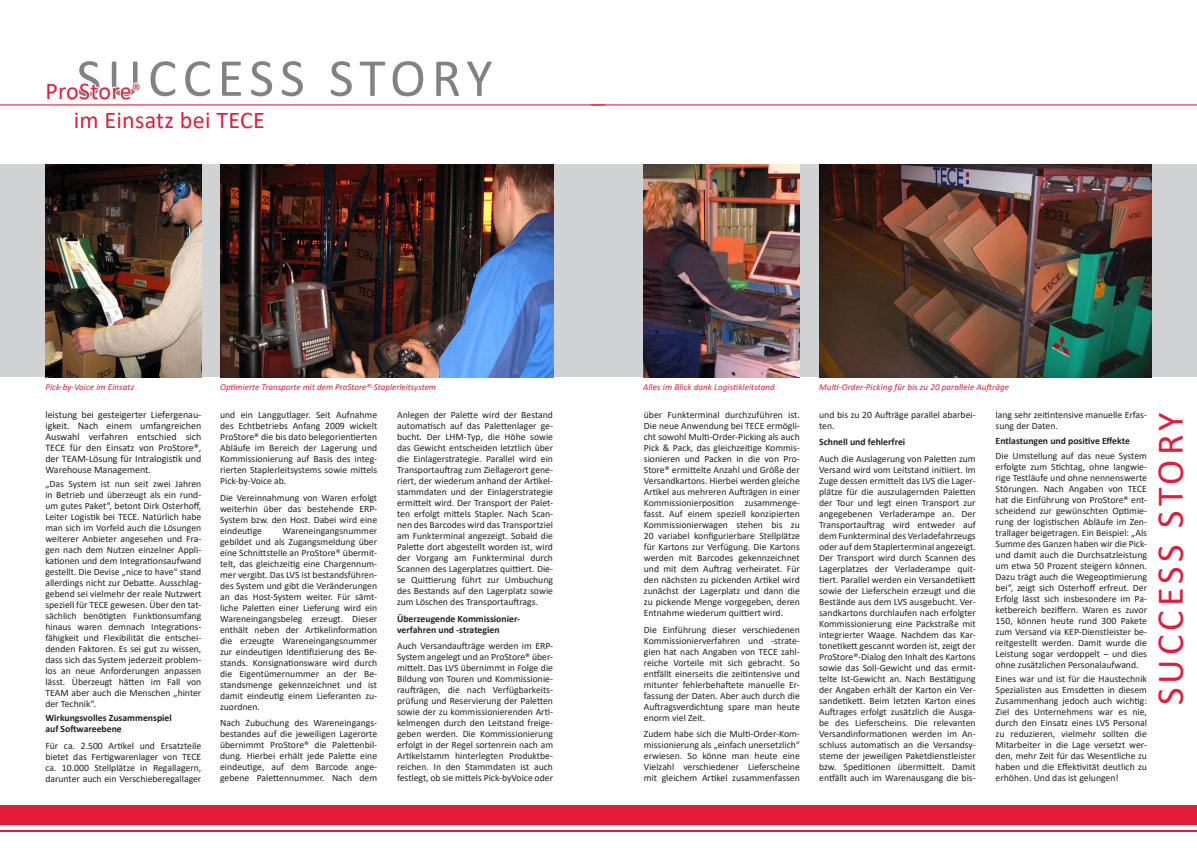
<style>
.page{position:relative;width:1197px;height:848px;background:#fff}
.page>*{position:absolute;margin:0;border:0;box-sizing:border-box;transform-origin:0 0}
.t1{font:54px "Calibri";letter-spacing:.11em;color:#808285}
.t2{font:38px "Calibri";letter-spacing:.11em;color:#e41c3b}
.t3{font:24px/29.1px "Calibri";letter-spacing:.01em;color:#e41c3b}
.t4{font:10px/11px "Calibri";color:#231f20;text-align:justify}
.t5{font:9.7px/11px "Calibri";color:#231f20;text-align:justify}
.t6{font:700 9.7px/11px "Calibri";color:#231f20}
.t7{font:italic 9px "Calibri";letter-spacing:.01em;color:#e41c3b}
.s1{font-size:18px}
</style>
<div class="page">
<div style="left:0;top:164px;width:1196px;height:213px;background:#d1d2d4"></div>
<div style="left:0;top:805px;width:1196px;height:20px;background:#e41c3b"></div>
<hr style="left:0;top:830px;width:1196px;height:2px;background:#e41c3b">
<img style="left:45px;top:164px;width:156px;height:213px">
<hr style="left:0;top:104px;width:605px;height:1px;background:#e41c3b">
<hr style="left:590px;top:104px;width:606px;height:1px;background:#e41c3b">
<img style="left:643px;top:164px;width:156px;height:213px">
<img style="left:220px;top:164px;width:333px;height:213px">
<img style="left:819px;top:164px;width:332px;height:213px">
<h1 class="t1" style="left:77px;top:40px;width:417px">SUCCESS STORY</h1>
<h3 class="t3" style="left:74px;top:76px;width:192px;text-indent:-28px">ProStore<span class="s1">®<br></span>im Einsatz bei TECE</h3>
<p class="t7" style="left:45px;top:380px;width:90px">Pick-by-Voice im Einsatz</p>
<p class="t4" style="left:45px;top:409px;width:157px">leistung bei gesteigerter Liefergenau&shy;igkeit. Nach einem umfangreichen Auswahl verfahren entschied sich TECE für den Einsatz von ProStore®, der TEAM-Lösung für Intralogistik und Warehouse Management.</p>
<p class="t5" style="left:45px;top:478px;width:157px">„Das System ist nun seit zwei Jahren in Betrieb und überzeugt als ein rund&shy;um gutes Paket“, betont Dirk Osterhoff, Leiter Logistik bei TECE. Natürlich habe man sich im Vorfeld auch die Lösungen weiterer Anbieter angesehen und Fra&shy;gen nach dem Nutzen einzelner Appli&shy;kationen und dem Integrationsaufwand gestellt. Die Devise „nice to have“ stand allerdings nicht zur Debatte. Ausschlag&shy;gebend sei vielmehr der reale Nutzwert speziell für TECE gewesen. Über den tat&shy;sächlich benötigten Funktionsumfang hinaus waren demnach Integrations&shy;fähigkeit und Flexibilität die entschei&shy;denden Faktoren. Es sei gut zu wissen, dass sich das System jederzeit problem&shy;los an neue Anforderungen anpassen lässt. Überzeugt hätten im Fall von TEAM aber auch die Menschen „hinter der Technik“.</p>
<p class="t6" style="left:45px;top:712px;width:128px">Wirkungsvolles Zusammenspiel auf Softwareebene</p>
<p class="t5" style="left:45px;top:739px;width:157px">Für ca. 2.500 Artikel und Ersatzteile bietet das Fertigwarenlager von TECE ca. 10.000 Stellplätze in Regallagern, darunter auch ein Verschieberegallager</p>
<p class="t7" style="left:220px;top:380px;width:217px">Optimierte Transporte mit dem ProStore®-Staplerleitsystem</p>
<p class="t7" style="left:819px;top:380px;width:191px">Multi-Order-Picking für bis zu 20 parallele Aufträge</p>
<p class="t7" style="left:643px;top:380px;width:133px">Alles im Blick dank Logistikleitstand</p>
<p class="t5" style="left:643px;top:409px;width:157px">über Funkterminal durchzuführen ist.<br>Die neue Anwendung bei TECE ermögli&shy;cht sowohl Multi-Order-Picking als auch Pick &amp; Pack, das gleichzeitige Kommis&shy;sionieren und Packen in die von Pro-Store® ermittelte Anzahl und Größe der Versandkartons. Hierbei werden gleiche Artikel aus mehreren Aufträgen in einer Kommissionierposition zusammenge&shy;fasst. Auf einem speziell konzipierten Kommissionierwagen stehen bis zu 20 variabel konfigurierbare Stellplätze für Kartons zur Verfügung. Die Kartons werden mit Barcodes gekennzeichnet und mit dem Auftrag verheiratet. Für den nächsten zu pickenden Artikel wird zunächst der Lagerplatz und dann die zu pickende Menge vorgegeben, deren Entnahme wiederum quittiert wird.</p>
<p class="t5" style="left:643px;top:623px;width:157px">Die Einführung dieser verschiedenen Kommissionierverfahren und -strate&shy;gien hat nach Angaben von TECE zahl&shy;reiche Vorteile mit sich gebracht. So entfällt einerseits die zeitintensive und mitunter fehlerbehaftete manuelle Er&shy;fassung der Daten. Aber auch durch die Auftragsverdichtung spare man heute enorm viel Zeit.</p>
<p class="t5" style="left:643px;top:728px;width:157px">Zudem habe sich die Multi-Order-Kom&shy;missionierung als „einfach unersetzlich“ erwiesen. So könne man heute eine Vielzahl verschiedener Lieferscheine mit gleichem Artikel zusammenfassen</p>
<p class="t5" style="left:995px;top:409px;width:153px">lang sehr zeitintensive manuelle Erfas&shy;sung der Daten.</p>
<p class="t6" style="left:995px;top:435px;width:136px">Entlastungen und positive Effekte</p>
<p class="t5" style="left:995px;top:450px;width:153px">Die Umstellung auf das neue System erfolgte zum Stichtag, ohne langwie&shy;rige Testläufe und ohne nennenswerte Störungen. Nach Angaben von TECE hat die Einführung von ProStore® ent&shy;scheidend zur gewünschten Optimie&shy;rung der logistischen Abläufe im Zen&shy;trallager beigetragen. Ein Beispiel: „Als Summe des Ganzen haben wir die Pick&shy;und damit auch die Durchsatzleistung um etwa 50 Prozent steigern können.<br>Dazu trägt auch die Wegeoptimierung bei“, zeigt sich Osterhoff erfreut. Der Erfolg lässt sich insbesondere im Pa&shy;ketbereich beziffern. Waren es zuvor 150, können heute rund 300 Pakete zum Versand via KEP-Dienstleister be&shy;reitgestellt werden. Damit wurde die Leistung sogar verdoppelt – und dies ohne zusätzlichen Personalaufwand.</p>
<p class="t5" style="left:995px;top:673px;width:153px">Eines war und ist für die Haustechnik Spezialisten aus Emsdetten in diesem Zusammenhang jedoch auch wichtig:<br>Ziel des Unternehmens war es nie, durch den Einsatz eines LVS Personal zu reduzieren, vielmehr sollten die Mitarbeiter in die Lage versetzt wer&shy;den, mehr Zeit für das Wesentliche zu haben und die Effektivität deutlich zu erhöhen. Und das ist gelungen!</p>
<p class="t5" style="left:819px;top:409px;width:158px">und bis zu 20 Aufträge parallel abarbei&shy;ten.</p>
<p class="t6" style="left:819px;top:436px;width:88px">Schnell und fehlerfrei</p>
<p class="t5" style="left:819px;top:453px;width:158px">Auch die Auslagerung von Paletten zum Versand wird vom Leitstand initiiert. Im Zuge dessen ermittelt das LVS die Lager&shy;plätze für die auszulagernden Paletten der Tour und legt einen Transport zur angegebenen Verladerampe an. Der Transportauftrag wird entweder auf dem Funkterminal des Verladefahrzeugs oder auf dem Staplerterminal angezeigt.<br>Der Transport wird durch Scannen des Lagerplatzes der Verladerampe quit&shy;tiert. Parallel werden ein Versandetikett sowie der Lieferschein erzeugt und die Bestände aus dem LVS ausgebucht. Ver&shy;sandkartons durchlaufen nach erfolgter Kommissionierung eine Packstraße mit integrierter Waage. Nachdem das Kar&shy;tonetikett gescannt worden ist, zeigt der ProStore®-Dialog den Inhalt des Kartons sowie das Soll-Gewicht und das ermit&shy;telte Ist-Gewicht an. Nach Bestätigung der Angaben erhält der Karton ein Ver&shy;sandetikett. Beim letzten Karton eines Auftrages erfolgt zusätzlich die Ausga&shy;be des Lieferscheins. Die relevanten Versandinformationen werden im An&shy;schluss automatisch an die Versandsy&shy;steme der jeweiligen Paketdienstleister bzw. Speditionen übermittelt. Damit entfällt auch im Warenausgang die bis-</p>
<p class="t5" style="left:220px;top:409px;width:159px">und ein Langgutlager. Seit Aufnahme des Echtbetriebs Anfang 2009 wickelt ProStore® die bis dato belegorientierten Abläufe im Bereich der Lagerung und Kommissionierung auf Basis des integ&shy;rierten Staplerleitsystems sowie mittels Pick-by-Voice ab.</p>
<p class="t5" style="left:220px;top:491px;width:159px">Die Vereinnahmung von Waren erfolgt weiterhin über das bestehende ERP-System bzw. den Host. Dabei wird eine eindeutige</p>
<p class="t5" style="left:397px;top:409px;width:157px">Anlegen der Palette wird der Bestand automatisch auf das Palettenlager ge&shy;bucht. Der LHM-Typ, die Höhe sowie das Gewicht entscheiden letztlich über die Einlagerstrategie. Parallel wird ein Transportauftrag zum Ziellagerort gene&shy;riert, der wiederum anhand der Artikel&shy;stammdaten und der Einlagerstrategie ermittelt wird. Der Transport der Palet&shy;ten erfolgt mittels Stapler. Nach Scan&shy;nen des Barcodes wird das Transportziel am Funkterminal angezeigt. Sobald die Palette dort abgestellt worden ist, wird der Vorgang am Funkterminal durch Scannen des Lagerplatzes quittiert. Die&shy;se Quittierung führt zur Umbuchung des Bestands auf den Lagerplatz sowie zum Löschen des Transportauftrags.</p>
<p class="t6" style="left:397px;top:612px;width:125px">Überzeugende Kommissionier&shy;verfahren und -strategien</p>
<p class="t5" style="left:397px;top:640px;width:157px">Auch Versandaufträge werden im ERP-System angelegt und an ProStore® über&shy;mittelt. Das LVS übernimmt in Folge die Bildung von Touren und Kommissionie&shy;raufträgen, die nach Verfügbarkeits&shy;prüfung und Reservierung der Paletten sowie der zu kommissionierenden Arti&shy;kelmengen durch den Leitstand freige&shy;geben werden. Die Kommissionierung erfolgt in der Regel sortenrein nach am Artikelstamm hinterlegten Produktbe&shy;reichen. In den Stammdaten ist auch festlegt, ob sie mittels Pick-byVoice oder</p>
<p class="t5" style="left:220px;top:524px;width:159px;text-indent:62px">Wareneingangsnummer gebildet und als Zugangsmeldung über eine Schnittstelle an ProStore® übermit&shy;telt, das gleichzeitig eine Chargennum&shy;mer vergibt. Das LVS ist bestandsführen&shy;des System und gibt die Veränderungen an das Host-System weiter. Für sämt&shy;liche Paletten einer Lieferung wird ein Wareneingangsbeleg erzeugt. Dieser enthält neben der Artikelinformation die erzeugte Wareneingangsnummer zur eindeutigen Identifizierung des Be&shy;stands. Konsignationsware wird durch die Eigentümernummer an der Be&shy;standsmenge gekennzeichnet und ist damit eindeutig einem Lieferanten zu&shy;zuordnen.</p>
<p class="t5" style="left:220px;top:717px;width:159px">Nach Zubuchung des Wareneingangs&shy;bestandes auf die jeweiligen Lagerorte übernimmt ProStore® die Palettenbil&shy;dung. Hierbei erhält jede Palette eine eindeutige, auf dem Barcode ange&shy;gebene Palettennummer. Nach dem</p>
<h2 class="t2" style="left:1143px;top:705px;width:294px;rotate:-90deg">SUCCESS STORY</h2>
</div>
